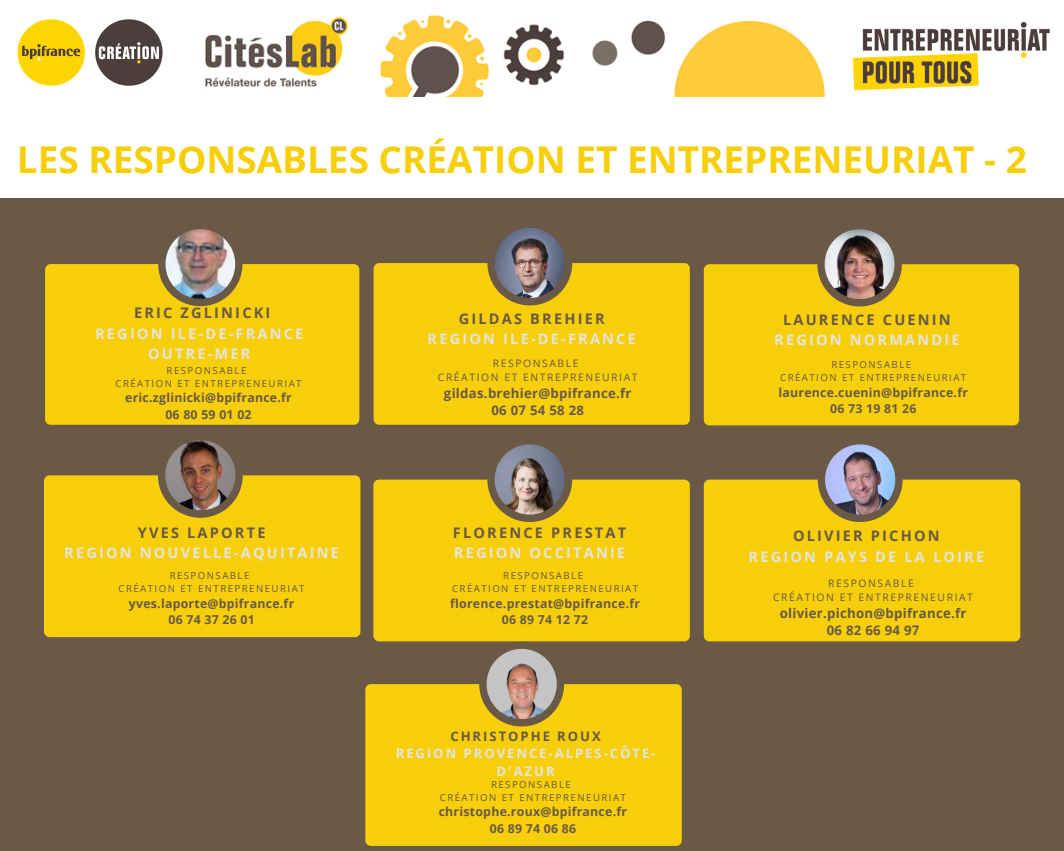
<style>
.page{position:relative;width:1064px;height:851px;background:#fff}
.page>*{position:absolute;margin:0;border:0;box-sizing:border-box;transform-origin:0 0}
.t1{font:700 36.9px "Open Sans";color:#f6ce0a}
.t2{font:700 14.55px "Open Sans";letter-spacing:.15em;color:#e6e4e0}
.t3{font:700 14.55px "Open Sans";letter-spacing:.15em;color:#695946}
.t4{font:700 13.2px "Open Sans";letter-spacing:.02em;color:#695946}
.t5{font:700 13.05px/17.4px "Open Sans";letter-spacing:.15em;color:#e6e4e0;text-align:center}
.t6{font:700 13.05px "Open Sans";letter-spacing:.15em;color:#695946}
.t7{font:700 12.3px "Open Sans";letter-spacing:.02em;color:#695946}
.t8{font:10.35px "Open Sans";letter-spacing:.15em;color:#695946}
.t9{font:9.6px "Open Sans";letter-spacing:.15em;color:#695946}
</style>
<div class="page">
<div style="left:0;top:0;width:1063px;height:850px;background:#695946"></div>
<div style="left:0;top:0;width:1063px;height:197px;background:#fff"></div>
<img style="left:205px;top:15px;width:620px;height:82px">
<img style="left:852px;top:22px;width:198px;height:69px">
<img style="left:17px;top:19px;width:146px;height:67px">
<div style="left:703px;top:479px;width:317px;height:162px;background:#f6ce0a;border-radius:6px"></div>
<svg style="left:817px;top:475px;width:85px;height:47px"></svg>
<img style="left:824px;top:444px;width:71px;height:70px">
<div style="left:373px;top:479px;width:316px;height:162px;background:#f6ce0a;border-radius:6px"></div>
<svg style="left:487px;top:473px;width:85px;height:49px"></svg>
<img style="left:494px;top:444px;width:70px;height:70px">
<div style="left:44px;top:475px;width:316px;height:162px;background:#f6ce0a;border-radius:6px"></div>
<svg style="left:158px;top:471px;width:85px;height:46px"></svg>
<img style="left:165px;top:440px;width:70px;height:70px">
<div style="left:365px;top:684px;width:316px;height:161px;background:#f6ce0a;border-radius:6px"></div>
<svg style="left:479px;top:641px;width:85px;height:85px"></svg>
<img style="left:486px;top:649px;width:70px;height:70px">
<div style="left:373px;top:263px;width:316px;height:162px;background:#f6ce0a;border-radius:6px"></div>
<svg style="left:487px;top:256px;width:85px;height:49px"></svg>
<img style="left:494px;top:228px;width:70px;height:70px">
<div style="left:703px;top:264px;width:315px;height:161px;background:#f6ce0a;border-radius:6px"></div>
<svg style="left:817px;top:258px;width:84px;height:48px"></svg>
<img style="left:824px;top:229px;width:70px;height:70px">
<div style="left:45px;top:264px;width:314px;height:161px;background:#f6ce0a;border-radius:6px"></div>
<svg style="left:158px;top:261px;width:84px;height:45px"></svg>
<img style="left:165px;top:229px;width:70px;height:70px">
<p class="t1" style="left:17px;top:134px;width:1011px">LES RESPONSABLES CRÉATION ET ENTREPRENEURIAT - 2</p>
<p class="t3" style="left:134px;top:303px;width:138px">ERIC ZGLINICKI</p>
<p class="t2" style="left:95px;top:323px;width:210px">REGION ILE-DE-FRANCE</p>
<p class="t2" style="left:148px;top:343px;width:104px">OUTRE-MER</p>
<p class="t9" style="left:167px;top:363px;width:81px">RESPONSABLE</p>
<p class="t9" style="left:115px;top:376px;width:187px">CRÉATION ET ENTREPRENEURIAT</p>
<p class="t7" style="left:125px;top:389px;width:168px">eric.zglinicki@bpifrance.fr</p>
<p class="t7" style="left:165px;top:405px;width:88px">06 80 59 01 02</p>
<p class="t3" style="left:138px;top:522px;width:129px">YVES LAPORTE</p>
<p class="t2" style="left:64px;top:543px;width:276px">REGION NOUVELLE-AQUITAINE</p>
<p class="t9" style="left:170px;top:568px;width:81px">RESPONSABLE</p>
<p class="t9" style="left:118px;top:581px;width:187px">CRÉATION ET ENTREPRENEURIAT</p>
<p class="t7" style="left:129px;top:594px;width:167px">yves.laporte@bpifrance.fr</p>
<p class="t7" style="left:168px;top:611px;width:88px">06 74 37 26 01</p>
<p class="t3" style="left:458px;top:308px;width:147px">GILDAS BREHIER</p>
<p class="t2" style="left:427px;top:328px;width:210px">REGION ILE-DE-FRANCE</p>
<p class="t8" style="left:492px;top:356px;width:87px">RESPONSABLE</p>
<p class="t8" style="left:438px;top:370px;width:201px">CRÉATION ET ENTREPRENEURIAT</p>
<p class="t4" style="left:444px;top:384px;width:189px">gildas.brehier@bpifrance.fr</p>
<p class="t4" style="left:491px;top:401px;width:94px">06 07 54 58 28</p>
<p class="t3" style="left:453px;top:522px;width:175px">FLORENCE PRESTAT</p>
<p class="t2" style="left:454px;top:543px;width:173px">REGION OCCITANIE</p>
<p class="t9" style="left:503px;top:568px;width:81px">RESPONSABLE</p>
<p class="t9" style="left:452px;top:581px;width:187px">CRÉATION ET ENTREPRENEURIAT</p>
<p class="t7" style="left:450px;top:594px;width:191px">florence.prestat@bpifrance.fr</p>
<p class="t7" style="left:502px;top:611px;width:88px">06 89 74 12 72</p>
<p class="t6" style="left:450px;top:727px;width:152px">CHRISTOPHE ROUX</p>
<p class="t5" style="left:395px;top:744px;width:261px">REGION PROVENCE-ALPES-CÔTE-<br>D'AZUR</p>
<p class="t9" style="left:491px;top:777px;width:81px">RESPONSABLE</p>
<p class="t9" style="left:439px;top:790px;width:187px">CRÉATION ET ENTREPRENEURIAT</p>
<p class="t7" style="left:438px;top:803px;width:190px">christophe.roux@bpifrance.fr</p>
<p class="t7" style="left:489px;top:819px;width:88px">06 89 74 06 86</p>
<p class="t3" style="left:783px;top:309px;width:169px">LAURENCE CUENIN</p>
<p class="t2" style="left:774px;top:330px;width:187px">REGION NORMANDIE</p>
<p class="t9" style="left:831px;top:358px;width:81px">RESPONSABLE</p>
<p class="t9" style="left:780px;top:371px;width:187px">CRÉATION ET ENTREPRENEURIAT</p>
<p class="t7" style="left:778px;top:383px;width:191px">laurence.cuenin@bpifrance.fr</p>
<p class="t7" style="left:829px;top:400px;width:88px">06 73 19 81 26</p>
<p class="t3" style="left:792px;top:525px;width:148px">OLIVIER PICHON</p>
<p class="t2" style="left:748px;top:546px;width:237px">REGION PAYS DE LA LOIRE</p>
<p class="t8" style="left:827px;top:576px;width:87px">RESPONSABLE</p>
<p class="t8" style="left:773px;top:589px;width:201px">CRÉATION ET ENTREPRENEURIAT</p>
<p class="t4" style="left:779px;top:603px;width:188px">olivier.pichon@bpifrance.fr</p>
<p class="t4" style="left:826px;top:621px;width:94px">06 82 66 94 97</p>
</div>
